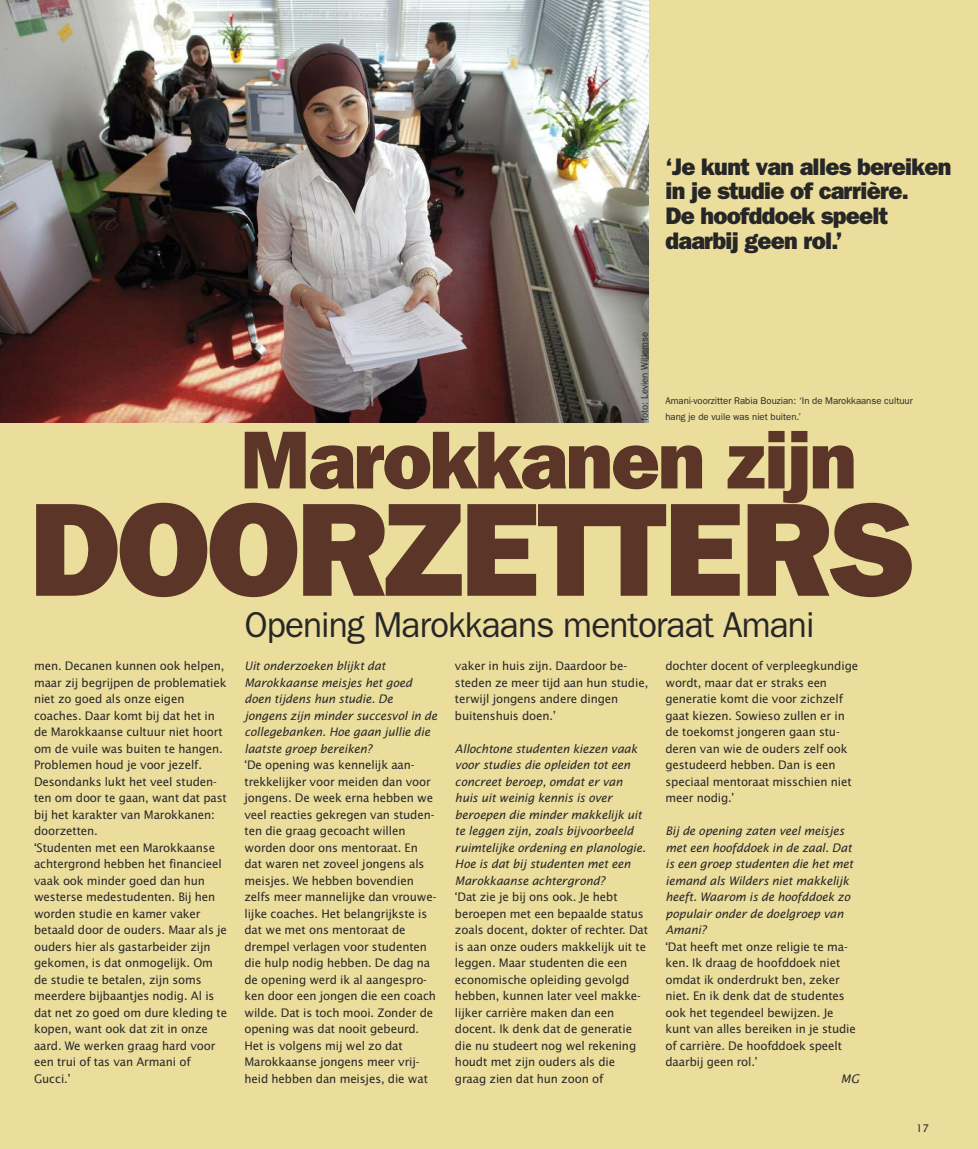
<style>
.page{position:relative;width:978px;height:1149px;background:#fff}
.page>*{position:absolute;margin:0;border:0;box-sizing:border-box;transform-origin:0 0}
.t1{font:800 133.5px "Franklin Gothic";letter-spacing:-.025em;color:#5b3528}
.t2{font:800 82.5px "Franklin Gothic";letter-spacing:-.025em;color:#5b3528}
.t3{font:36px "Franklin Gothic";letter-spacing:-.025em;color:#272627}
.t4{font:800 24px/24.8px "Franklin Gothic";letter-spacing:-.03em;color:#272627}
.t5{font:11.7px/16.5px "Lucida Sans";letter-spacing:-.01em;color:#272627}
.t6{font:italic 11.7px/16.5px "Lucida Sans";letter-spacing:-.01em;color:#272627}
.t7{font:10.5px "Lucida Sans";color:#272627}
.t8{font:9.75px/16.5px "Franklin Gothic";color:#272627}
</style>
<div class="page">
<div style="left:0;top:0;width:978px;height:1148px;background:#ebdd9c"></div>
<img style="left:0;top:0;width:648px;height:422px">
<h3 class="t4" style="left:665px;top:156px;width:287px">‘Je kunt van alles bereiken in je studie of carrière.<br>De hoofddoek speelt daarbij geen rol.’</h3>
<p class="t8" style="left:637px;top:421px;width:90px;rotate:-90deg">foto: Levien Willemse</p>
<p class="t8" style="left:665px;top:392px;width:249px">Amani-voorzitter Rabia Bouzian: ‘In de Marokkaanse cultuur hang je de vuile was niet buiten.’</p>
<h2 class="t2" style="left:240px;top:431px;width:618px">Marokkanen zijn</h2>
<h1 class="t1" style="left:29px;top:504px;width:889px">DOORZETTERS</h1>
<p class="t5" style="left:34px;top:658px;width:195px">men. Decanen kunnen ook helpen, maar zij begrijpen de problematiek niet zo goed als onze eigen coaches. Daar komt bij dat het in de Marokkaanse cultuur niet hoort om de vuile was buiten te hangen.<br>Problemen houd je voor jezelf.<br>Desondanks lukt het veel studen&shy;ten om door te gaan, want dat past bij het karakter van Marokkanen: doorzetten.<br>‘Studenten met een Marokkaanse achtergrond hebben het financieel vaak ook minder goed dan hun westerse medestudenten. Bij hen worden studie en kamer vaker betaald door de ouders. Maar als je ouders hier als gastarbeider zijn gekomen, is dat onmogelijk. Om de studie te betalen, zijn soms meerdere bijbaantjes nodig. Al is dat net zo goed om dure kleding te kopen, want ook dat zit in onze aard. We werken graag hard voor een trui of tas van Armani of<br>Gucci.’</p>
<h3 class="t3" style="left:244px;top:612px;width:572px">Opening Marokkaans mentoraat Amani</h3>
<p class="t6" style="left:244px;top:658px;width:194px">Uit onderzoeken blijkt dat<br>Marokkaanse meisjes het goed doen tijdens hun studie. De jongens zijn minder succesvol in de collegebanken. Hoe gaan jullie die laatste groep bereiken?</p>
<p class="t5" style="left:244px;top:757px;width:194px">‘De opening was kennelijk aan&shy;trekkelijker voor meiden dan voor jongens. De week erna hebben we veel reacties gekregen van studen&shy;ten die graag gecoacht willen worden door ons mentoraat. En dat waren net zoveel jongens als meisjes. We hebben bovendien zelfs meer mannelijke dan vrouwe&shy;lijke coaches. Het belangrijkste is dat we met ons mentoraat de drempel verlagen voor studenten die hulp nodig hebben. De dag na de opening werd ik al aangespro&shy;ken door een jongen die een coach wilde. Dat is toch mooi. Zonder de opening was dat nooit gebeurd.<br>Het is volgens mij wel zo dat<br>Marokkaanse jongens meer vrij&shy;heid hebben dan meisjes, die wat</p>
<p class="t5" style="left:665px;top:658px;width:194px">dochter docent of verpleegkundige wordt, maar dat er straks een generatie komt die voor zichzelf gaat kiezen. Sowieso zullen er in de toekomst jongeren gaan stu&shy;deren van wie de ouders zelf ook gestudeerd hebben. Dan is een speciaal mentoraat misschien niet meer nodig.’</p>
<p class="t6" style="left:665px;top:823px;width:189px">Bij de opening zaten veel meisjes met een hoofddoek in de zaal. Dat is een groep studenten die het met iemand als Wilders niet makkelijk heeft. Waarom is de hoofddoek zo populair onder de doelgroep van<br>Amani?</p>
<p class="t5" style="left:665px;top:938px;width:192px">‘Dat heeft met onze religie te ma&shy;ken. Ik draag de hoofddoek niet omdat ik onderdrukt ben, zeker niet. En ik denk dat de studentes ook het tegendeel bewijzen. Je kunt van alles bereiken in je studie of carrière. De hoofddoek speelt daarbij geen rol.’</p>
<p class="t6" style="left:841px;top:1070px;width:20px">MG</p>
<p class="t5" style="left:455px;top:658px;width:195px">vaker in huis zijn. Daardoor be&shy;steden ze meer tijd aan hun studie, terwijl jongens andere dingen buitenshuis doen.’</p>
<p class="t6" style="left:455px;top:740px;width:192px">Allochtone studenten kiezen vaak voor studies die opleiden tot een concreet beroep, omdat er van huis uit weinig kennis is over beroepen die minder makkelijk uit te leggen zijn, zoals bijvoorbeeld ruimtelijke ordening en planologie.<br>Hoe is dat bij studenten met een<br>Marokkaanse achtergrond?</p>
<p class="t5" style="left:455px;top:889px;width:195px">‘Dat zie je bij ons ook. Je hebt beroepen met een bepaalde status zoals docent, dokter of rechter. Dat is aan onze ouders makkelijk uit te leggen. Maar studenten die een economische opleiding gevolgd hebben, kunnen later veel makke&shy;lijker carrière maken dan een docent. Ik denk dat de generatie die nu studeert nog wel rekening houdt met zijn ouders als die graag zien dat hun zoon of</p>
<p class="t7" style="left:916px;top:1123px;width:15px">17</p>
</div>
